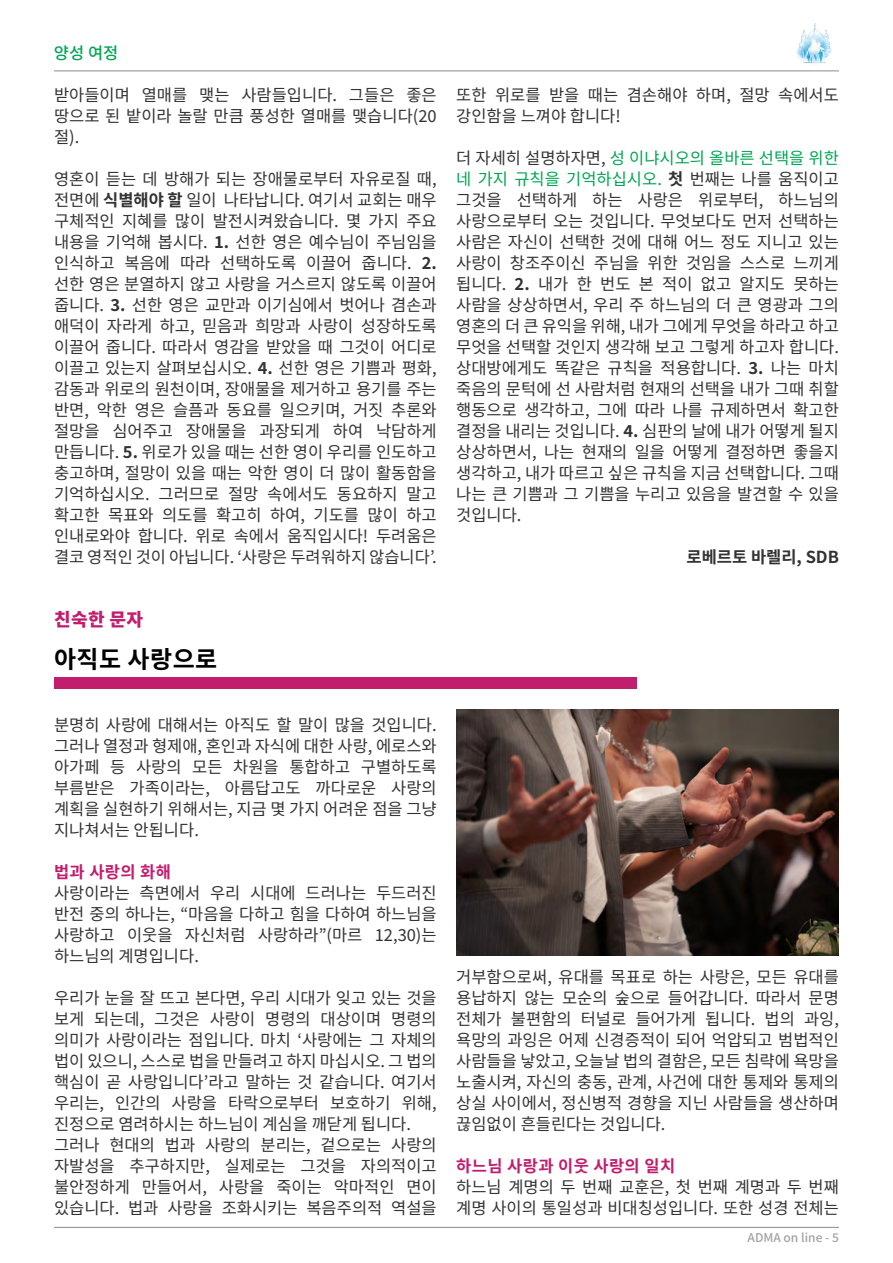
<style>
.page{position:relative;width:893px;height:1263px;background:#fff}
.page>*{position:absolute;margin:0;border:0;box-sizing:border-box;transform-origin:0 0}
.t1{font:700 24px "Noto Sans KR";letter-spacing:.02em;color:#000}
.t2{font:900 18px "Noto Sans KR";color:#c11e6d}
.t3{font:16.5px/21px "Noto Sans KR";color:#333;text-align:justify}
.t4{font:700 16.5px "Noto Sans KR";letter-spacing:.025em;color:#c11e6d}
.t5{font:700 16.5px "Noto Sans KR";color:#333}
.t6{font:500 16.5px "Noto Sans KR";color:#00a652}
.t7{font:500 12px "Noto Sans KR";color:#a1a3a4}
.s1{font-weight:700}
.s2{color:#00a652}
</style>
<div class="page">
<hr style="left:54px;top:1227px;width:785px;height:1px;background:#8a8c8e">
<hr style="left:54px;top:71px;width:785px;height:1px;background:#8a8c8e">
<img style="left:791px;top:23px;width:48px;height:48px">
<div style="left:54px;top:677px;width:582px;height:11px;background:#c11e6d"></div>
<img style="left:456px;top:710px;width:383px;height:246px">
<p class="t6" style="left:54px;top:44px;width:66px">양성 여정</p>
<p class="t3" style="left:54px;top:84px;width:384px">받아들이며 열매를 맺는 사람들입니다. 그들은 좋은 땅으로 된 밭이라 놀랄 만큼 풍성한 열매를 맺습니다(20 절).</p>
<p class="t3" style="left:54px;top:168px;width:384px">영혼이 듣는 데 방해가 되는 장애물로부터 자유로질 때, 전면에 <span class="s1">식별해야 할</span> 일이 나타납니다. 여기서 교회는 매우 구체적인 지혜를 많이 발전시켜왔습니다. 몇 가지 주요 내용을 기억해 봅시다. <span class="s1">1.</span> 선한 영은 예수님이 주님임을 인식하고 복음에 따라 선택하도록 이끌어 줍니다. <span class="s1">2. </span>선한 영은 분열하지 않고 사랑을 거스르지 않도록 이끌어 줍니다. <span class="s1">3.</span> 선한 영은 교만과 이기심에서 벗어나 겸손과 애덕이 자라게 하고, 믿음과 희망과 사랑이 성장하도록 이끌어 줍니다. 따라서 영감을 받았을 때 그것이 어디로 이끌고 있는지 살펴보십시오. <span class="s1">4.</span> 선한 영은 기쁨과 평화, 감동과 위로의 원천이며, 장애물을 제거하고 용기를 주는 반면, 악한 영은 슬픔과 동요를 일으키며, 거짓 추론와 절망을 심어주고 장애물을 과장되게 하여 낙담하게 만듭니다. <span class="s1">5.</span> 위로가 있을 때는 선한 영이 우리를 인도하고 충고하며, 절망이 있을 때는 악한 영이 더 많이 활동함을 기억하십시오. 그러므로 절망 속에서도 동요하지 말고 확고한 목표와 의도를 확고히 하여, 기도를 많이 하고 인내로와야 합니다. 위로 속에서 움직입시다! 두려움은 결코 영적인 것이 아닙니다. ‘사랑은 두려워하지 않습니다’.</p>
<p class="t2" style="left:54px;top:609px;width:91px">친숙한 문자</p>
<p class="t1" style="left:54px;top:645px;width:165px">아직도 사랑으로</p>
<p class="t3" style="left:54px;top:714px;width:384px">분명히 사랑에 대해서는 아직도 할 말이 많을 것입니다. 그러나 열정과 형제애, 혼인과 자식에 대한 사랑, 에로스와 아가페 등 사랑의 모든 차원을 통합하고 구별하도록 부름받은 가족이라는, 아름답고도 까다로운 사랑의 계획을 실현하기 위해서는, 지금 몇 가지 어려운 점을 그냥 지나쳐서는 안됩니다.</p>
<p class="t4" style="left:54px;top:862px;width:119px">법과 사랑의 화해</p>
<p class="t3" style="left:54px;top:882px;width:384px">사랑이라는 측면에서 우리 시대에 드러나는 두드러진 반전 중의 하나는, “마음을 다하고 힘을 다하여 하느님을 사랑하고 이웃을 자신처럼 사랑하라”(마르 12,30)는 하느님의 계명입니다.</p>
<p class="t3" style="left:54px;top:987px;width:384px">우리가 눈을 잘 뜨고 본다면, 우리 시대가 잊고 있는 것을 보게 되는데, 그것은 사랑이 명령의 대상이며 명령의 의미가 사랑이라는 점입니다. 마치 ‘사랑에는 그 자체의 법이 있으니, 스스로 법을 만들려고 하지 마십시오. 그 법의 핵심이 곧 사랑입니다’라고 말하는 것 같습니다. 여기서 우리는, 인간의 사랑을 타락으로부터 보호하기 위해, 진정으로 염려하시는 하느님이 계심을 깨닫게 됩니다.</p>
<p class="t3" style="left:54px;top:1134px;width:384px">그러나 현대의 법과 사랑의 분리는, 겉으로는 사랑의 자발성을 추구하지만, 실제로는 그것을 자의적이고 불안정하게 만들어서, 사랑을 죽이는 악마적인 면이 있습니다. 법과 사랑을 조화시키는 복음주의적 역설을</p>
<p class="t3" style="left:456px;top:84px;width:384px">또한 위로를 받을 때는 겸손해야 하며, 절망 속에서도 강인함을 느껴야 합니다!</p>
<p class="t3" style="left:456px;top:147px;width:384px">더 자세히 설명하자면, <span class="s2">성 이냐시오의 올바른 선택을 위한 네 가지 규칙을 기억하십시오.</span> <span class="s1">첫</span> 번째는 나를 움직이고 그것을 선택하게 하는 사랑은 위로부터, 하느님의 사랑으로부터 오는 것입니다. 무엇보다도 먼저 선택하는 사람은 자신이 선택한 것에 대해 어느 정도 지니고 있는 사랑이 창조주이신 주님을 위한 것임을 스스로 느끼게 됩니다. <span class="s1">2.</span> 내가 한 번도 본 적이 없고 알지도 못하는 사람을 상상하면서, 우리 주 하느님의 더 큰 영광과 그의 영혼의 더 큰 유익을 위해, 내가 그에게 무엇을 하라고 하고 무엇을 선택할 것인지 생각해 보고 그렇게 하고자 합니다. 상대방에게도 똑같은 규칙을 적용합니다. <span class="s1">3.</span> 나는 마치 죽음의 문턱에 선 사람처럼 현재의 선택을 내가 그때 취할 행동으로 생각하고, 그에 따라 나를 규제하면서 확고한 결정을 내리는 것입니다. <span class="s1">4.</span> 심판의 날에 내가 어떻게 될지 상상하면서, 나는 현재의 일을 어떻게 결정하면 좋을지 생각하고, 내가 따르고 싶은 규칙을 지금 선택합니다. 그때 나는 큰 기쁨과 그 기쁨을 누리고 있음을 발견할 수 있을 것입니다.</p>
<p class="t5" style="left:686px;top:547px;width:154px">로베르토 바렐리, SDB</p>
<p class="t3" style="left:456px;top:966px;width:384px">거부함으로써, 유대를 목표로 하는 사랑은, 모든 유대를 용납하지 않는 모순의 숲으로 들어갑니다. 따라서 문명 전체가 불편함의 터널로 들어가게 됩니다. 법의 과잉, 욕망의 과잉은 어제 신경증적이 되어 억압되고 범법적인 사람들을 낳았고, 오늘날 법의 결함은, 모든 침략에 욕망을 노출시켜, 자신의 충동, 관계, 사건에 대한 통제와 통제의 상실 사이에서, 정신병적 경향을 지닌 사람들을 생산하며 끊임없이 흔들린다는 것입니다.</p>
<p class="t4" style="left:456px;top:1156px;width:220px">하느님 사랑과 이웃 사랑의 일치</p>
<p class="t3" style="left:456px;top:1176px;width:384px">하느님 계명의 두 번째 교훈은, 첫 번째 계명과 두 번째 계명 사이의 통일성과 비대칭성입니다. 또한 성경 전체는</p>
<p class="t7" style="left:748px;top:1230px;width:93px">ADMA on line - 5</p>
</div>
